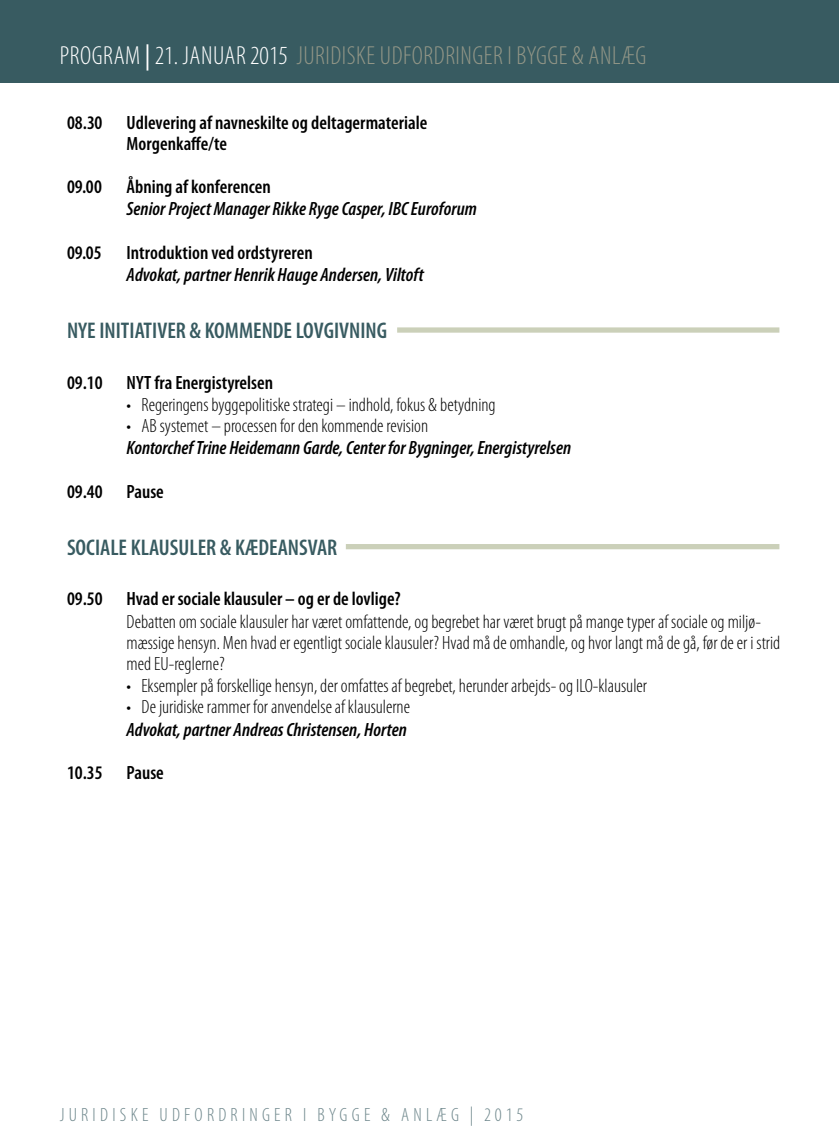
<style>
.page{position:relative;width:839px;height:1141px;background:#fff}
.page>*{position:absolute;margin:0;border:0;box-sizing:border-box;transform-origin:0 0}
.t1{font:300 condensed 26.25px "Myriad Pro";letter-spacing:.02em;color:#929687}
.t2{font:600 condensed 22.75px "Myriad Pro";color:#385b61}
.t3{font:300 condensed 19.25px/21px "Myriad Pro";color:#000}
.t4{font:600 condensed 19.25px/21px "Myriad Pro";color:#000}
.t5{font:italic 600 condensed 19.25px "Myriad Pro";color:#000}
.t6{font:300 condensed 19.25px "Myriad Pro";letter-spacing:.22em;color:#6d868b}
.s1{color:#fff}
.s2{font-weight:400;font-stretch:normal;color:#fff}
</style>
<div class="page">
<div style="left:0;top:0;width:838px;height:83px;background:#385b61"></div>
<div style="left:346px;top:544px;width:433px;height:5px;background:#cbd0b9"></div>
<div style="left:397px;top:327px;width:382px;height:6px;background:#cbd0b9"></div>
<h1 class="t1" style="left:60px;top:40px;width:588px"><span class="s1">PROGRAM</span> <span class="s2">|</span> <span class="s1">21. JANUAR 2015</span> JURIDISKE UDFORDRINGER I BYGGE &amp; ANLÆG</h1>
<p class="t4" style="left:126px;top:111px;width:302px;text-indent:-60px">08.30 Udlevering af navneskilte og deltagermateriale<br>Morgenkaffe/te</p>
<p class="t4" style="left:67px;top:176px;width:36px">09.00</p>
<p class="t4" style="left:126px;top:176px;width:146px">Åbning af konferencen</p>
<p class="t5" style="left:126px;top:197px;width:352px">Senior Project Manager Rikke Ryge Casper, IBC Euroforum</p>
<p class="t4" style="left:67px;top:241px;width:36px">09.05</p>
<p class="t4" style="left:126px;top:241px;width:188px">Introduktion ved ordstyreren</p>
<p class="t5" style="left:126px;top:263px;width:299px">Advokat, partner Henrik Hauge Andersen, Viltoft</p>
<p class="t2" style="left:67px;top:316px;width:321px">NYE INITIATIVER &amp; KOMMENDE LOVGIVNING</p>
<p class="t4" style="left:67px;top:371px;width:207px">09.10 NYT fra Energistyrelsen</p>
<p class="t3" style="left:126px;top:394px;width:370px">• Regeringens byggepolitiske strategi – indhold, fokus &amp; betydning</p>
<p class="t3" style="left:126px;top:415px;width:303px">• AB systemet – processen for den kommende revision</p>
<p class="t5" style="left:126px;top:436px;width:446px">Kontorchef Trine Heidemann Garde, Center for Bygninger, Energistyrelsen</p>
<p class="t4" style="left:67px;top:481px;width:98px">09.40 Pause</p>
<p class="t2" style="left:67px;top:533px;width:272px">SOCIALE KLAUSULER &amp; KÆDEANSVAR</p>
<p class="t4" style="left:67px;top:588px;width:335px">09.50 Hvad er sociale klausuler – og er de lovlige?</p>
<p class="t3" style="left:126px;top:611px;width:655px">Debatten om sociale klausuler har været omfattende, og begrebet har været brugt på mange typer af sociale og miljø&shy;mæssige hensyn. Men hvad er egentligt sociale klausuler? Hvad må de omhandle, og hvor langt må de gå, før de er i strid med EU-reglerne?</p>
<p class="t3" style="left:126px;top:675px;width:522px">• Eksempler på forskellige hensyn, der omfattes af begrebet, herunder arbejds- og ILO-klausuler</p>
<p class="t3" style="left:126px;top:696px;width:285px">• De juridiske rammer for anvendelse af klausulerne</p>
<p class="t5" style="left:126px;top:717px;width:281px">Advokat, partner Andreas Christensen, Horten</p>
<p class="t4" style="left:67px;top:762px;width:98px">10.35 Pause</p>
<p class="t6" style="left:60px;top:1104px;width:465px">JURIDISKE UDFORDRINGER I BYGGE &amp; ANLÆG | 2015</p>
</div>
